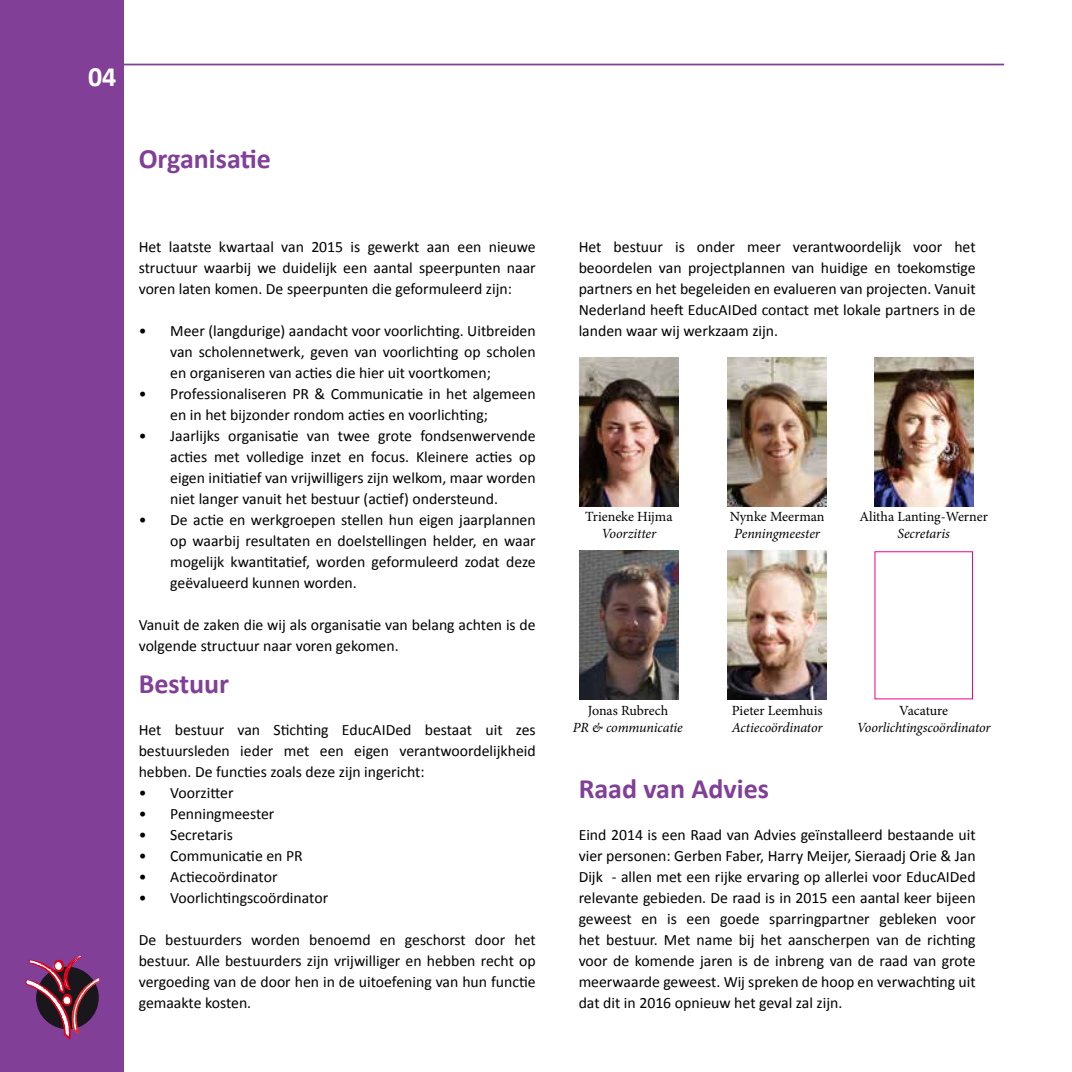
<style>
.page{position:relative;width:1072px;height:1072px;background:#fff}
.page>*{position:absolute;margin:0;border:0;box-sizing:border-box;transform-origin:0 0}
.t1{font:700 28px "Calibri";color:#813f98}
.t2{font:700 28px "Calibri";color:#fff}
.t3{font:15.75px/21px "Calibri";color:#000;text-align:justify}
.t4{font:italic 14px "Minion Pro";letter-spacing:-.01em;color:#000}
.t5{font:14px "Minion Pro";letter-spacing:-.005em;color:#000}
</style>
<div class="page">
<div style="left:0;top:0;width:123px;height:1071px;background:#813f98"></div>
<img style="left:579px;top:357px;width:99px;height:149px">
<img style="left:727px;top:357px;width:99px;height:149px">
<img style="left:874px;top:357px;width:99px;height:149px">
<img style="left:579px;top:551px;width:99px;height:148px">
<img style="left:727px;top:551px;width:99px;height:148px">
<hr style="left:84px;top:64px;width:920px;height:1px;background:#813f98">
<svg style="left:25px;top:955px;width:76px;height:85px"></svg>
<h1 class="t2" style="left:88px;top:59px;width:30px">04</h1>
<h1 class="t1" style="left:139px;top:141px;width:134px">Organisatie</h1>
<p class="t3" style="left:139px;top:236px;width:398px">Het laatste kwartaal van 2015 is gewerkt aan een nieuwe structuur waarbij we duidelijk een aantal speerpunten naar voren laten komen. De speerpunten die geformuleerd zijn:</p>
<p class="t3" style="left:170px;top:320px;width:367px;text-indent:-32px">• Meer (langdurige) aandacht voor voorlichting. Uitbreiden van scholennetwerk, geven van voorlichting op scholen en organiseren van acties die hier uit voortkomen;</p>
<p class="t3" style="left:170px;top:383px;width:367px;text-indent:-32px">• Professionaliseren PR &amp; Communicatie in het algemeen en in het bijzonder rondom acties en voorlichting;</p>
<p class="t3" style="left:170px;top:425px;width:367px;text-indent:-32px">• Jaarlijks organisatie van twee grote fondsenwervende acties met volledige inzet en focus. Kleinere acties op eigen initiatief van vrijwilligers zijn welkom, maar worden niet langer vanuit het bestuur (actief) ondersteund.</p>
<p class="t3" style="left:170px;top:509px;width:367px;text-indent:-32px">• De actie en werkgroepen stellen hun eigen jaarplannen op waarbij resultaten en doelstellingen helder, en waar mogelijk kwantitatief, worden geformuleerd zodat deze geëvalueerd kunnen worden.</p>
<p class="t3" style="left:139px;top:614px;width:398px">Vanuit de zaken die wij als organisatie van belang achten is de volgende structuur naar voren gekomen.</p>
<h1 class="t1" style="left:139px;top:666px;width:92px">Bestuur</h1>
<p class="t3" style="left:139px;top:719px;width:398px">Het bestuur van Stichting EducAIDed bestaat uit zes bestuursleden ieder met een eigen verantwoordelijkheid hebben. De functies zoals deze zijn ingericht:</p>
<p class="t3" style="left:139px;top:782px;width:96px">• Voorzitter</p>
<p class="t3" style="left:139px;top:803px;width:137px">• Penningmeester</p>
<p class="t3" style="left:139px;top:824px;width:96px">• Secretaris</p>
<p class="t3" style="left:139px;top:845px;width:166px">• Communicatie en PR</p>
<p class="t3" style="left:139px;top:866px;width:140px">• Actiecoördinator</p>
<p class="t3" style="left:139px;top:887px;width:191px">• Voorlichtingscoördinator</p>
<p class="t3" style="left:139px;top:929px;width:398px">De bestuurders worden benoemd en geschorst door het bestuur. Alle bestuurders zijn vrijwilliger en hebben recht op vergoeding van de door hen in de uitoefening van hun functie gemaakte kosten.</p>
<p class="t3" style="left:578px;top:236px;width:398px">Het bestuur is onder meer verantwoordelijk voor het beoordelen van projectplannen van huidige en toekomstige partners en het begeleiden en evalueren van projecten. Vanuit Nederland heeft EducAIDed contact met lokale partners in de landen waar wij werkzaam zijn.</p>
<p class="t5" style="left:585px;top:507px;width:89px">Trieneke Hijma</p>
<p class="t4" style="left:601px;top:524px;width:56px">Voorzitter</p>
<p class="t5" style="left:730px;top:507px;width:96px">Nynke Meerman</p>
<p class="t4" style="left:734px;top:524px;width:87px">Penningmeester</p>
<p class="t5" style="left:859px;top:507px;width:130px">Alitha Lanting-Werner</p>
<p class="t4" style="left:897px;top:524px;width:54px">Secretaris</p>
<p class="t5" style="left:587px;top:701px;width:82px">Jonas Rubrech</p>
<p class="t4" style="left:573px;top:717px;width:111px">PR &amp; communicatie</p>
<p class="t5" style="left:732px;top:701px;width:92px">Pieter Leemhuis</p>
<p class="t4" style="left:731px;top:717px;width:92px">Actiecoördinator</p>
<p class="t5" style="left:899px;top:701px;width:50px">Vacature</p>
<p class="t4" style="left:856px;top:717px;width:135px">Voorlichtingscoördinator</p>
<h1 class="t1" style="left:578px;top:771px;width:192px">Raad van Advies</h1>
<p class="t3" style="left:578px;top:824px;width:398px">Eind 2014 is een Raad van Advies geïnstalleerd bestaande uit vier personen: Gerben Faber, Harry Meijer, Sieraadj Orie &amp; Jan Dijk - allen met een rijke ervaring op allerlei voor EducAIDed relevante gebieden. De raad is in 2015 een aantal keer bijeen geweest en is een goede sparringpartner gebleken voor het bestuur. Met name bij het aanscherpen van de richting voor de komende jaren is de inbreng van de raad van grote meerwaarde geweest. Wij spreken de hoop en verwachting uit dat dit in 2016 opnieuw het geval zal zijn.</p>
</div>
